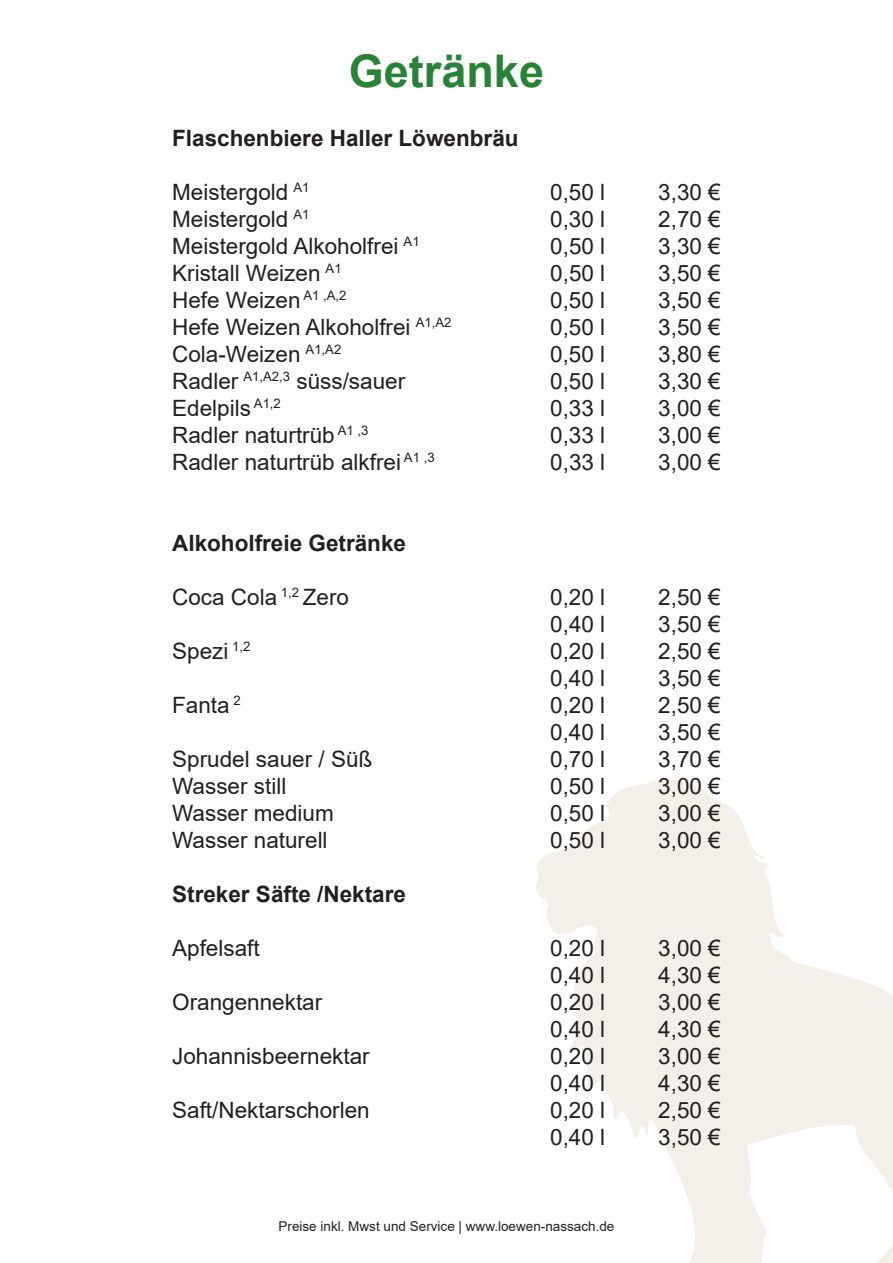
<style>
.page{position:relative;width:893px;height:1263px;background:#fff}
.page>*{position:absolute;margin:0;border:0;box-sizing:border-box;transform-origin:0 0}
.t1{font:700 45px "Arial";color:#278335}
.t2{font:22.5px "Arial";color:#231f20}
.t3{font:700 22.5px "Arial";color:#231f20}
.t4{font:13.5px "Arial";color:#231f20}
</style>
<div class="page">
<svg style="left:536px;top:779px;width:357px;height:484px;fill:#f4f0e9"></svg>
<h1 class="t1" style="left:349px;top:39px;width:197px">Getränke</h1>
<p class="t3" style="left:172px;top:122px;width:348px">Flaschenbiere Haller Löwenbräu</p>
<p class="t2" style="left:172px;top:176px;width:139px">Meistergold <sup>A1</sup></p>
<p class="t2" style="left:550px;top:176px;width:57px">0,50 l</p>
<p class="t2" style="left:658px;top:176px;width:64px">3,30 €</p>
<p class="t2" style="left:172px;top:203px;width:139px">Meistergold <sup>A1</sup></p>
<p class="t2" style="left:550px;top:203px;width:57px">0,30 l</p>
<p class="t2" style="left:658px;top:203px;width:64px">2,70 €</p>
<p class="t2" style="left:172px;top:230px;width:249px">Meistergold Alkoholfrei <sup>A1</sup></p>
<p class="t2" style="left:550px;top:230px;width:57px">0,50 l</p>
<p class="t2" style="left:658px;top:230px;width:64px">3,30 €</p>
<p class="t2" style="left:172px;top:257px;width:171px">Kristall Weizen <sup>A1</sup></p>
<p class="t2" style="left:550px;top:257px;width:57px">0,50 l</p>
<p class="t2" style="left:658px;top:257px;width:64px">3,50 €</p>
<p class="t2" style="left:172px;top:284px;width:176px">Hefe Weizen <sup>A1</sup> <sup>,A,2</sup></p>
<p class="t2" style="left:550px;top:284px;width:57px">0,50 l</p>
<p class="t2" style="left:658px;top:284px;width:64px">3,50 €</p>
<p class="t2" style="left:172px;top:311px;width:281px">Hefe Weizen Alkoholfrei <sup>A1,A2</sup></p>
<p class="t2" style="left:550px;top:311px;width:57px">0,50 l</p>
<p class="t2" style="left:658px;top:311px;width:64px">3,50 €</p>
<p class="t2" style="left:172px;top:338px;width:171px">Cola-Weizen <sup>A1,A2</sup></p>
<p class="t2" style="left:550px;top:338px;width:57px">0,50 l</p>
<p class="t2" style="left:658px;top:338px;width:64px">3,80 €</p>
<p class="t2" style="left:172px;top:365px;width:235px">Radler <sup>A1,A2,3</sup> süss/sauer</p>
<p class="t2" style="left:550px;top:365px;width:57px">0,50 l</p>
<p class="t2" style="left:658px;top:365px;width:64px">3,30 €</p>
<p class="t2" style="left:172px;top:392px;width:110px">Edelpils <sup>A1,2</sup></p>
<p class="t2" style="left:550px;top:392px;width:57px">0,33 l</p>
<p class="t2" style="left:658px;top:392px;width:64px">3,00 €</p>
<p class="t2" style="left:172px;top:419px;width:198px">Radler naturtrüb <sup>A1</sup> <sup>,3</sup></p>
<p class="t2" style="left:550px;top:419px;width:57px">0,33 l</p>
<p class="t2" style="left:658px;top:419px;width:64px">3,00 €</p>
<p class="t2" style="left:172px;top:446px;width:264px">Radler naturtrüb alkfrei <sup>A1</sup> <sup>,3</sup></p>
<p class="t2" style="left:550px;top:446px;width:57px">0,33 l</p>
<p class="t2" style="left:658px;top:446px;width:64px">3,00 €</p>
<p class="t3" style="left:172px;top:527px;width:235px">Alkoholfreie Getränke</p>
<p class="t2" style="left:172px;top:581px;width:178px">Coca Cola <sup>1,2</sup> Zero</p>
<p class="t2" style="left:550px;top:581px;width:57px">0,20 l</p>
<p class="t2" style="left:658px;top:581px;width:64px">2,50 €</p>
<p class="t2" style="left:550px;top:608px;width:57px">0,40 l</p>
<p class="t2" style="left:658px;top:608px;width:64px">3,50 €</p>
<p class="t2" style="left:172px;top:635px;width:80px">Spezi <sup>1,2</sup></p>
<p class="t2" style="left:550px;top:635px;width:57px">0,20 l</p>
<p class="t2" style="left:658px;top:635px;width:64px">2,50 €</p>
<p class="t2" style="left:550px;top:662px;width:57px">0,40 l</p>
<p class="t2" style="left:658px;top:662px;width:64px">3,50 €</p>
<p class="t2" style="left:172px;top:689px;width:70px">Fanta <sup>2</sup></p>
<p class="t2" style="left:550px;top:689px;width:57px">0,20 l</p>
<p class="t2" style="left:658px;top:689px;width:64px">2,50 €</p>
<p class="t2" style="left:550px;top:716px;width:57px">0,40 l</p>
<p class="t2" style="left:658px;top:716px;width:64px">3,50 €</p>
<p class="t2" style="left:172px;top:743px;width:202px">Sprudel sauer / Süß</p>
<p class="t2" style="left:550px;top:743px;width:57px">0,70 l</p>
<p class="t2" style="left:658px;top:743px;width:64px">3,70 €</p>
<p class="t2" style="left:172px;top:770px;width:116px">Wasser still</p>
<p class="t2" style="left:550px;top:770px;width:57px">0,50 l</p>
<p class="t2" style="left:658px;top:770px;width:64px">3,00 €</p>
<p class="t2" style="left:172px;top:797px;width:163px">Wasser medium</p>
<p class="t2" style="left:550px;top:797px;width:57px">0,50 l</p>
<p class="t2" style="left:658px;top:797px;width:64px">3,00 €</p>
<p class="t2" style="left:172px;top:824px;width:157px">Wasser naturell</p>
<p class="t2" style="left:550px;top:824px;width:57px">0,50 l</p>
<p class="t2" style="left:658px;top:824px;width:64px">3,00 €</p>
<p class="t3" style="left:172px;top:878px;width:235px">Streker Säfte /Nektare</p>
<p class="t2" style="left:172px;top:932px;width:89px">Apfelsaft</p>
<p class="t2" style="left:550px;top:932px;width:57px">0,20 l</p>
<p class="t2" style="left:658px;top:932px;width:64px">3,00 €</p>
<p class="t2" style="left:550px;top:959px;width:57px">0,40 l</p>
<p class="t2" style="left:658px;top:959px;width:64px">4,30 €</p>
<p class="t2" style="left:172px;top:986px;width:152px">Orangennektar</p>
<p class="t2" style="left:550px;top:986px;width:57px">0,20 l</p>
<p class="t2" style="left:658px;top:986px;width:64px">3,00 €</p>
<p class="t2" style="left:550px;top:1013px;width:57px">0,40 l</p>
<p class="t2" style="left:658px;top:1013px;width:64px">4,30 €</p>
<p class="t2" style="left:172px;top:1040px;width:199px">Johannisbeernektar</p>
<p class="t2" style="left:550px;top:1040px;width:57px">0,20 l</p>
<p class="t2" style="left:658px;top:1040px;width:64px">3,00 €</p>
<p class="t2" style="left:550px;top:1067px;width:57px">0,40 l</p>
<p class="t2" style="left:658px;top:1067px;width:64px">4,30 €</p>
<p class="t2" style="left:172px;top:1094px;width:199px">Saft/Nektarschorlen</p>
<p class="t2" style="left:550px;top:1094px;width:57px">0,20 l</p>
<p class="t2" style="left:658px;top:1094px;width:64px">2,50 €</p>
<p class="t2" style="left:550px;top:1121px;width:57px">0,40 l</p>
<p class="t2" style="left:658px;top:1121px;width:64px">3,50 €</p>
<p class="t4" style="left:279px;top:1217px;width:337px">Preise inkl. Mwst und Service | www.loewen-nassach.de</p>
</div>
